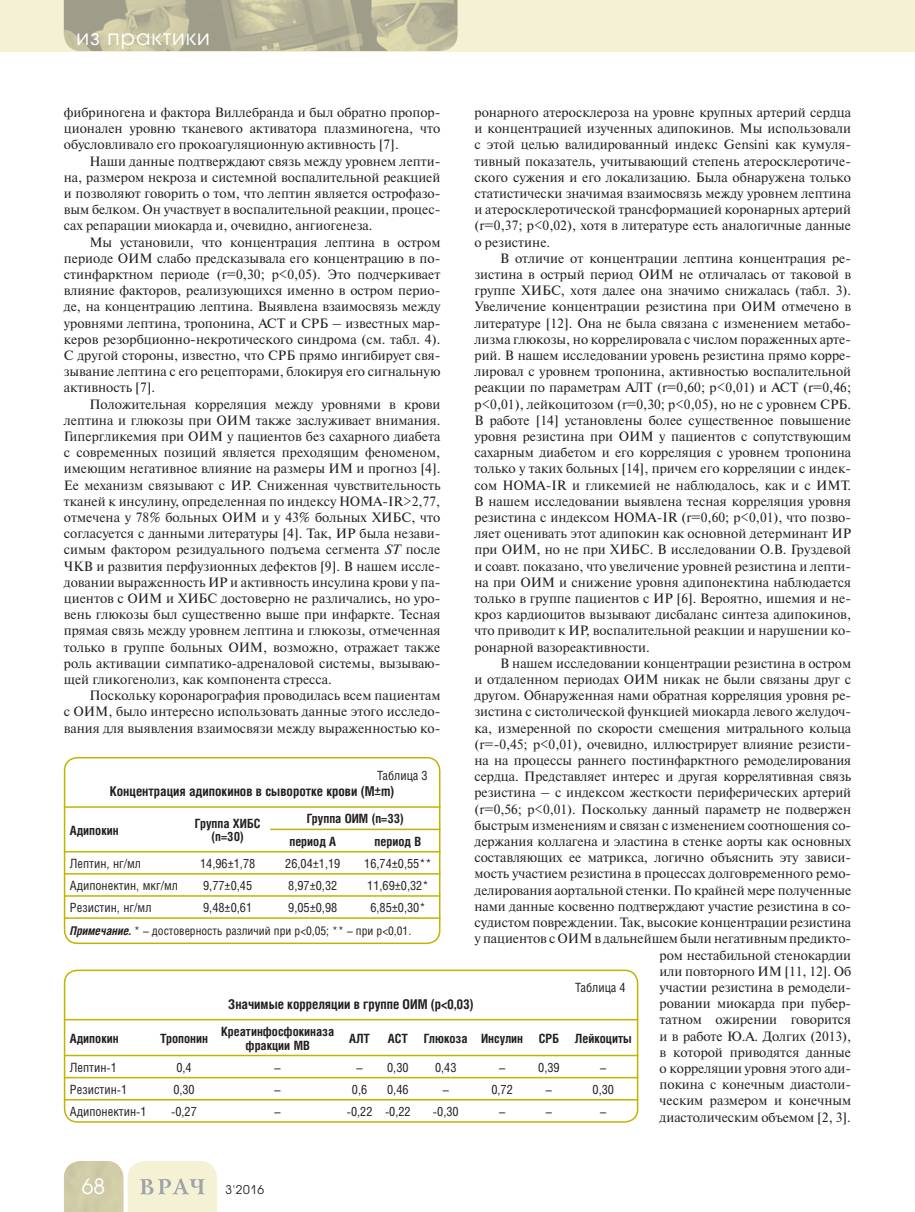
<style>
.page{position:relative;width:915px;height:1212px;background:#fff}
.page>*{position:absolute;margin:0;border:0;box-sizing:border-box;transform-origin:0 0}
.t1{font:21px "Avant Garde Gothic C";letter-spacing:.05em;color:#fff}
.t2{font:13.5px/16.2px "Newton C";letter-spacing:-.005em;color:#231f20;text-align:justify}
.t3{font:700 13.5px "Helios Cond";color:#231f20}
.t4{font:12.75px "Helios Cond";color:#231f20}
.t5{font:700 12.75px/13.5px "Helios Cond";color:#231f20;text-align:center}
.t6{font:12px "Helios Cond";color:#231f20}
.t7{font:12px "Avant Garde Gothic C";color:#231f20}
.s1{font-style:italic}
.s2{font-weight:700;font-style:italic}
</style>
<div class="page">
<div style="left:0;top:0;width:914px;height:51px;background:#f5f1d5"></div>
<svg style="left:64px;top:1161px;width:153px;height:51px;background:#e3e0c3"></svg>
<img style="left:64px;top:0;width:393px;height:51px">
<div style="left:64px;top:757px;width:376px;height:187px;border:2px solid #c1b400;border-radius:13px"></div>
<hr style="left:64px;top:806px;width:376px;height:2px;background:#c1b400">
<hr style="left:270px;top:829px;width:170px;height:1px;background:#c1b400">
<hr style="left:64px;top:851px;width:376px;height:1px;background:#c1b400">
<hr style="left:64px;top:873px;width:376px;height:1px;background:#c1b400">
<hr style="left:64px;top:895px;width:376px;height:2px;background:#c1b400">
<hr style="left:64px;top:917px;width:376px;height:2px;background:#c1b400">
<div style="left:64px;top:969px;width:574px;height:154px;border:2px solid #c1b400;border-radius:13px"></div>
<hr style="left:64px;top:1019px;width:574px;height:1px;background:#c1b400">
<hr style="left:64px;top:1055px;width:574px;height:1px;background:#c1b400">
<hr style="left:64px;top:1077px;width:574px;height:1px;background:#c1b400">
<hr style="left:64px;top:1099px;width:574px;height:1px;background:#c1b400">
<h1 class="t1" style="left:77px;top:27px;width:135px">из практики</h1>
<p class="t2" style="left:64px;top:106px;width:378px">фибриногена и фактора Виллебранда и был обратно пропор&shy;ционален уровню тканевого активатора плазминогена, что обусловливало его прокоагуляционную активность [7].</p>
<p class="t2" style="left:64px;top:154px;width:378px;text-indent:26px">Наши данные подтверждают связь между уровнем лепти&shy;на, размером некроза и системной воспалительной реакцией и позволяют говорить о том, что лептин является острофазо&shy;вым белком. Он участвует в воспалительной реакции, процес&shy;сах репарации миокарда и, очевидно, ангиогенеза.</p>
<p class="t2" style="left:64px;top:235px;width:378px;text-indent:26px">Мы установили, что концентрация лептина в остром периоде ОИМ слабо предсказывала его концентрацию в по&shy;стинфарктном периоде (r=0,30; p&lt;0,05). Это подчеркивает влияние факторов, реализующихся именно в остром перио&shy;де, на концентрацию лептина. Выявлена взаимосвязь между уровнями лептина, тропонина, АСТ и СРБ – известных мар&shy;керов резорбционно-некротического синдрома (см. табл. 4).<br>С другой стороны, известно, что СРБ прямо ингибирует свя&shy;зывание лептина с его рецепторами, блокируя его сигнальную активность [7].</p>
<p class="t2" style="left:64px;top:397px;width:378px;text-indent:26px">Положительная корреляция между уровнями в крови лептина и глюкозы при ОИМ также заслуживает внимания.<br>Гипергликемия при ОИМ у пациентов без сахарного диабета с современных позиций является преходящим феноменом, имеющим негативное влияние на размеры ИМ и прогноз [4].<br>Ее механизм связывают с ИР. Сниженная чувствительность тканей к инсулину, определенная по индексу HOMA-IR&gt;2,77, отмечена у 78% больных ОИМ и у 43% больных ХИБС, что согласуется с данными литературы [4]. Так, ИР была незави&shy;симым фактором резидуального подъема сегмента <span class="s1">ST</span> после ЧКВ и развития перфузионных дефектов [9]. В нашем иссле&shy;довании выраженность ИР и активность инсулина крови у па&shy;циентов с ОИМ и ХИБС достоверно не различались, но уро&shy;вень глюкозы был существенно выше при инфаркте. Тесная прямая связь между уровнем лептина и глюкозы, отмеченная только в группе больных ОИМ, возможно, отражает также роль активации симпатико-адреналовой системы, вызываю&shy;щей гликогенолиз, как компонента стресса.</p>
<p class="t2" style="left:64px;top:689px;width:378px;text-indent:26px">Поскольку коронарография проводилась всем пациентам с ОИМ, было интересно использовать данные этого исследо&shy;вания для выявления взаимосвязи между выраженностью ко-</p>
<p class="t2" style="left:474px;top:106px;width:378px">ронарного атеросклероза на уровне крупных артерий сердца и концентрацией изученных адипокинов. Мы использовали с этой целью валидированный индекс Gensini как кумуля&shy;тивный показатель, учитывающий степень атеросклеротиче&shy;ского сужения и его локализацию. Была обнаружена только статистически значимая взаимосвязь между уровнем лептина и атеросклеротической трансформацией коронарных артерий (r=0,37; p&lt;0,02), хотя в литературе есть аналогичные данные о резистине.</p>
<p class="t2" style="left:474px;top:251px;width:378px;text-indent:26px">В отличие от концентрации лептина концентрация ре&shy;зистина в острый период ОИМ не отличалась от таковой в группе ХИБС, хотя далее она значимо снижалась (табл. 3).<br>Увеличение концентрации резистина при ОИМ отмечено в литературе [12]. Она не была связана с изменением метабо&shy;лизма глюкозы, но коррелировала с числом пораженных арте&shy;рий. В нашем исследовании уровень резистина прямо корре&shy;лировал с уровнем тропонина, активностью воспалительной реакции по параметрам АЛТ (r=0,60; p&lt;0,01) и АСТ (r=0,46; p&lt;0,01), лейкоцитозом (r=0,30; p&lt;0,05), но не с уровнем СРБ.<br>В работе [14] установлены более существенное повышение уровня резистина при ОИМ у пациентов с сопутствующим сахарным диабетом и его корреляция с уровнем тропонина только у таких больных [14], причем его корреляции с индек&shy;сом HOMA-IR и гликемией не наблюдалось, как и с ИМТ.<br>В нашем исследовании выявлена тесная корреляция уровня резистина с индексом HOMA-IR (r=0,60; p&lt;0,01), что позво&shy;ляет оценивать этот адипокин как основной детерминант ИР при ОИМ, но не при ХИБС. В исследовании О.В. Груздевой и соавт. показано, что увеличение уровней резистина и лепти&shy;на при ОИМ и снижение уровня адипонектина наблюдается только в группе пациентов с ИР [6]. Вероятно, ишемия и не&shy;кроз кардиоцитов вызывают дисбаланс синтеза адипокинов, что приводит к ИР, воспалительной реакции и нарушении ко&shy;ронарной вазореактивности.</p>
<p class="t2" style="left:474px;top:656px;width:378px;text-align:right">В нашем исследовании концентрации резистина в остром<br>и отдаленном периодах ОИМ никак не были связаны друг с другом. Обнаруженная нами обратная корреляция уровня ре&shy;зистина с систолической функцией миокарда левого желудоч&shy;ка, измеренной по скорости смещения митрального кольца (r=-0,45; p&lt;0,01), очевидно, иллюстрирует влияние резисти&shy;на на процессы раннего постинфарктного ремоделирования сердца. Представляет интерес и другая коррелятивная связь резистина – с индексом жесткости периферических артерий (r=0,56; p&lt;0,01). Поскольку данный параметр не подвержен быстрым изменениям и связан с изменением соотношения со&shy;держания коллагена и эластина в стенке аорты как основных составляющих ее матрикса, логично объяснить эту зависи&shy;мость участием резистина в процессах долговременного ремо&shy;делирования аортальной стенки. По крайней мере полученные нами данные косвенно подтверждают участие резистина в со&shy;судистом повреждении. Так, высокие концентрации резистина у пациентов с ОИМ в дальнейшем были негативным предикто&shy;ром нестабильной стенокардии<br>или повторного ИМ [11, 12]. Об<br>участии резистина в ремодели-<br>ровании миокарда при пубер-<br>татном ожирении говорится<br>и в работе Ю.А. Долгих (2013),<br>в которой приводятся данные<br>о корреляции уровня этого ади-<br>покина с конечным диастоли-<br>ческим размером и конечным<br>диастолическим объемом [2, 3].</p>
<p class="t4" style="left:377px;top:770px;width:52px">Таблица 3</p>
<p class="t3" style="left:110px;top:786px;width:286px">Концентрация адипокинов в сыворотке крови (M±m)</p>
<p class="t5" style="left:70px;top:824px;width:50px">Адипокин</p>
<p class="t5" style="left:195px;top:818px;width:67px">Группа ХИБС (n=30)</p>
<p class="t5" style="left:289px;top:809px;width:116px;line-height:22.4px;text-align:left;text-indent:17px">Группа ОИМ (n=33) период А</p>
<p class="t5" style="left:374px;top:836px;width:48px">период В</p>
<p class="t4" style="left:70px;top:858px;width:73px">Лептин, нг/мл</p>
<p class="t4" style="left:200px;top:858px;width:57px">14,96±1,78</p>
<p class="t4" style="left:285px;top:858px;width:57px">26,04±1,19</p>
<p class="t4" style="left:364px;top:858px;width:69px">16,74±0,55**</p>
<p class="t4" style="left:70px;top:880px;width:110px">Адипонектин, мкг/мл</p>
<p class="t4" style="left:203px;top:880px;width:50px">9,77±0,45</p>
<p class="t4" style="left:288px;top:880px;width:50px">8,97±0,32</p>
<p class="t4" style="left:367px;top:880px;width:63px">11,69±0,32*</p>
<p class="t4" style="left:70px;top:902px;width:83px">Резистин, нг/мл</p>
<p class="t4" style="left:203px;top:902px;width:50px">9,48±0,61</p>
<p class="t4" style="left:288px;top:902px;width:50px">9,05±0,98</p>
<p class="t4" style="left:370px;top:902px;width:57px">6,85±0,30*</p>
<p class="t6" style="left:70px;top:926px;width:342px"><span class="s2">Примечание.</span> * – достоверность различий при р&lt;0,05; ** – при р&lt;0,01.</p>
<p class="t4" style="left:575px;top:983px;width:52px">Таблица 4</p>
<p class="t3" style="left:228px;top:998px;width:247px">Значимые корреляции в группе ОИМ (p&lt;0,03)</p>
<p class="t5" style="left:70px;top:1033px;width:50px">Адипокин</p>
<p class="t5" style="left:160px;top:1033px;width:49px">Тропонин</p>
<p class="t5" style="left:221px;top:1026px;width:115px">Креатинфосфокиназа фракции МВ</p>
<p class="t5" style="left:349px;top:1033px;width:22px">АЛТ</p>
<p class="t5" style="left:387px;top:1033px;width:22px">АСТ</p>
<p class="t5" style="left:424px;top:1033px;width:209px">Глюкоза Инсулин СРБ Лейкоциты</p>
<p class="t4" style="left:70px;top:1062px;width:49px">Лептин-1</p>
<p class="t4" style="left:176px;top:1062px;width:17px">0,4</p>
<p class="t4" style="left:274px;top:1062px;width:8px">–</p>
<p class="t4" style="left:356px;top:1062px;width:54px">– 0,30</p>
<p class="t4" style="left:435px;top:1062px;width:23px">0,43</p>
<p class="t4" style="left:499px;top:1062px;width:8px">–</p>
<p class="t4" style="left:538px;top:1062px;width:23px">0,39</p>
<p class="t4" style="left:600px;top:1062px;width:8px">–</p>
<p class="t4" style="left:70px;top:1084px;width:59px">Резистин-1</p>
<p class="t4" style="left:173px;top:1084px;width:23px">0,30</p>
<p class="t4" style="left:274px;top:1084px;width:8px">–</p>
<p class="t4" style="left:352px;top:1084px;width:17px">0,6</p>
<p class="t4" style="left:387px;top:1084px;width:23px">0,46</p>
<p class="t4" style="left:442px;top:1084px;width:8px">–</p>
<p class="t4" style="left:491px;top:1084px;width:23px">0,72</p>
<p class="t4" style="left:545px;top:1084px;width:8px">–</p>
<p class="t4" style="left:592px;top:1084px;width:23px">0,30</p>
<p class="t4" style="left:70px;top:1106px;width:78px">Адипонектин-1</p>
<p class="t4" style="left:171px;top:1106px;width:27px">-0,27</p>
<p class="t4" style="left:274px;top:1106px;width:8px">–</p>
<p class="t4" style="left:346px;top:1106px;width:65px">-0,22 -0,22</p>
<p class="t4" style="left:433px;top:1106px;width:27px">-0,30</p>
<p class="t4" style="left:499px;top:1106px;width:8px">–</p>
<p class="t4" style="left:545px;top:1106px;width:8px">–</p>
<p class="t4" style="left:600px;top:1106px;width:8px">–</p>
<h1 class="t1" style="left:82px;top:1177px;width:25px">68</h1>
<p class="t7" style="left:225px;top:1184px;width:40px">3'2016</p>
</div>
